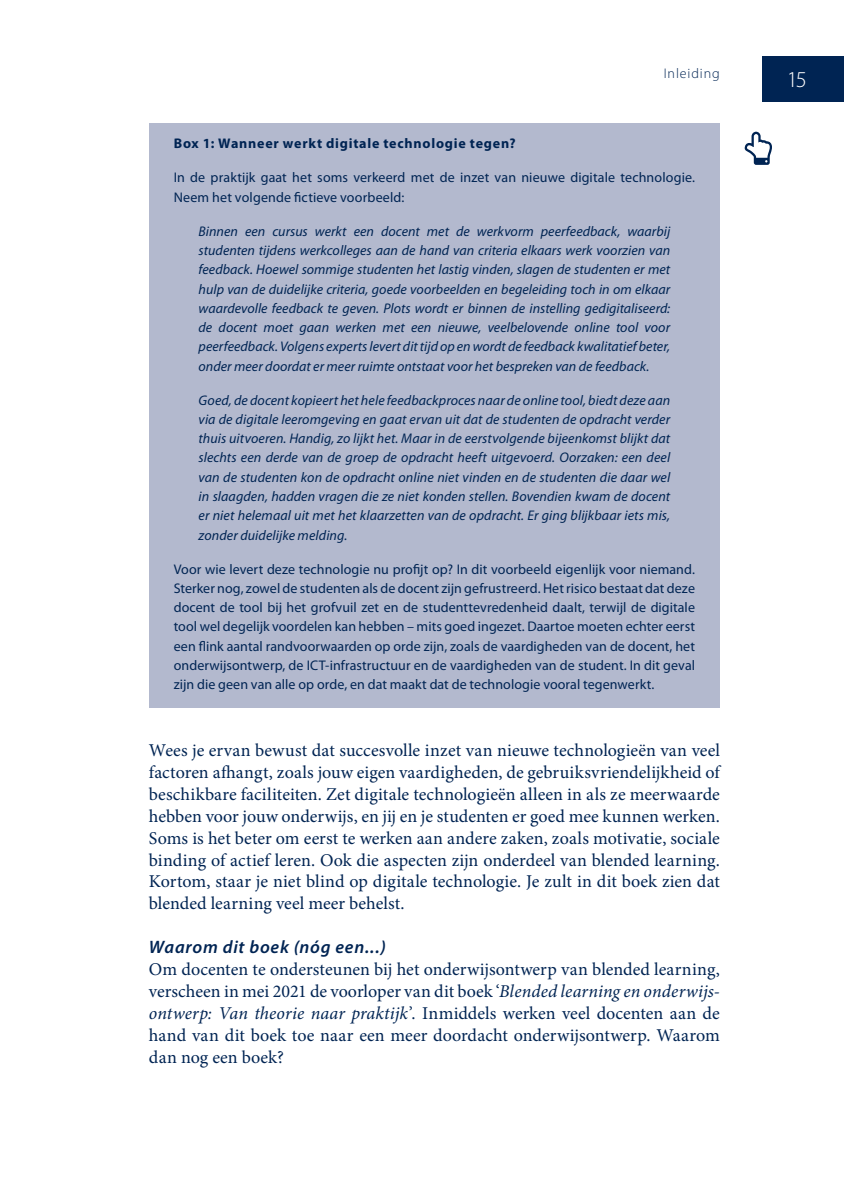
<style>
.page{position:relative;width:844px;height:1191px;background:#fff}
.page>*{position:absolute;margin:0;border:0;box-sizing:border-box;transform-origin:0 0}
.t1{font:300 22.75px "Myriad Pro";color:#fff}
.t2{font:18.03px/21.9px "Minion Pro";color:#002453;text-align:justify}
.t3{font:italic 600 18.03px "Myriad Pro";letter-spacing:.045em;color:#002453}
.t4{font:italic 14px/19.2px "Myriad Pro";letter-spacing:.005em;color:#002453;text-align:justify}
.t5{font:14px/19.2px "Myriad Pro";letter-spacing:.005em;color:#002453}
.t6{font:700 14px "Myriad Pro";letter-spacing:.055em;color:#002453}
.t7{font:300 14px "Myriad Pro";letter-spacing:.065em;color:#002453}
.s1{font-style:italic}
</style>
<div class="page">
<div style="left:761px;top:56px;width:82px;height:45px;background:#002453"></div>
<div style="left:149px;top:123px;width:570px;height:44px;background:#b3b9ce"></div>
<div style="left:149px;top:157px;width:570px;height:63px;background:#b3b9ce"></div>
<div style="left:149px;top:215px;width:570px;height:169px;background:#b3b9ce"></div>
<div style="left:149px;top:384px;width:570px;height:169px;background:#b3b9ce"></div>
<div style="left:149px;top:548px;width:570px;height:159px;background:#b3b9ce"></div>
<svg style="left:744px;top:132px;width:27px;height:33px"></svg>
<p class="t7" style="left:663px;top:65px;width:58px">Inleiding</p>
<h1 class="t1" style="left:786px;top:67px;width:22px">15</h1>
<p class="t6" style="left:174px;top:134px;width:343px">Box 1: Wanneer werkt digitale technologie tegen?</p>
<p class="t5" style="left:174px;top:168px;width:522px">In de praktijk gaat het soms verkeerd met de inzet van nieuwe digitale technologie.<br>Neem het volgende fictieve voorbeeld:</p>
<p class="t4" style="left:198px;top:221px;width:473px">Binnen een cursus werkt een docent met de werkvorm peerfeedback, waarbij studenten tijdens werkcolleges aan de hand van criteria elkaars werk voorzien van feedback. Hoewel sommige studenten het lastig vinden, slagen de studenten er met hulp van de duidelijke criteria, goede voorbeelden en begeleiding toch in om elkaar waardevolle feedback te geven. Plots wordt er binnen de instelling gedigitaliseerd: de docent moet gaan werken met een nieuwe, veelbelovende online tool voor peerfeedback. Volgens experts levert dit tijd op en wordt de feedback kwalitatief beter, onder meer doordat er meer ruimte ontstaat voor het bespreken van de feedback.</p>
<p class="t4" style="left:198px;top:390px;width:473px">Goed, de docent kopieert het hele feedbackproces naar de online tool, biedt deze aan via de digitale leeromgeving en gaat ervan uit dat de studenten de opdracht verder thuis uitvoeren. Handig, zo lijkt het. Maar in de eerstvolgende bijeenkomst blijkt dat slechts een derde van de groep de opdracht heeft uitgevoerd. Oorzaken: een deel van de studenten kon de opdracht online niet vinden en de studenten die daar wel in slaagden, hadden vragen die ze niet konden stellen. Bovendien kwam de docent er niet helemaal uit met het klaarzetten van de opdracht. Er ging blijkbaar iets mis, zonder duidelijke melding.</p>
<p class="t5" style="left:174px;top:559px;width:522px;text-align:justify">Voor wie levert deze technologie nu profijt op? In dit voorbeeld eigenlijk voor niemand.<br>Sterker nog, zowel de studenten als de docent zijn gefrustreerd. Het risico bestaat dat deze docent de tool bij het grofvuil zet en de studenttevredenheid daalt, terwijl de digitale tool wel degelijk voordelen kan hebben – mits goed ingezet. Daartoe moeten echter eerst een flink aantal randvoorwaarden op orde zijn, zoals de vaardigheden van de docent, het onderwijsontwerp, de ICT-infrastructuur en de vaardigheden van de student. In dit geval zijn die geen van alle op orde, en dat maakt dat de technologie vooral tegenwerkt.</p>
<p class="t2" style="left:149px;top:739px;width:572px">Wees je ervan bewust dat succesvolle inzet van nieuwe technologieën van veel factoren afhangt, zoals jouw eigen vaardigheden, de gebruiksvriendelijkheid of beschikbare faciliteiten. Zet digitale technologieën alleen in als ze meerwaarde hebben voor jouw onderwijs, en jij en je studenten er goed mee kunnen werken.<br>Soms is het beter om eerst te werken aan andere zaken, zoals motivatie, sociale binding of actief leren. Ook die aspecten zijn onderdeel van blended learning.<br>Kortom, staar je niet blind op digitale technologie. Je zult in dit boek zien dat blended learning veel meer behelst.</p>
<p class="t3" style="left:149px;top:935px;width:238px">Waarom dit boek (nóg een...)</p>
<p class="t2" style="left:149px;top:958px;width:572px">Om docenten te ondersteunen bij het onderwijsontwerp van blended learning, verscheen in mei 2021 de voorloper van dit boek ‘<span class="s1">Blended learning en onderwijs&shy;ontwerp: Van theorie naar praktijk</span>’. Inmiddels werken veel docenten aan de hand van dit boek toe naar een meer doordacht onderwijsontwerp. Waarom dan nog een boek?</p>
</div>
